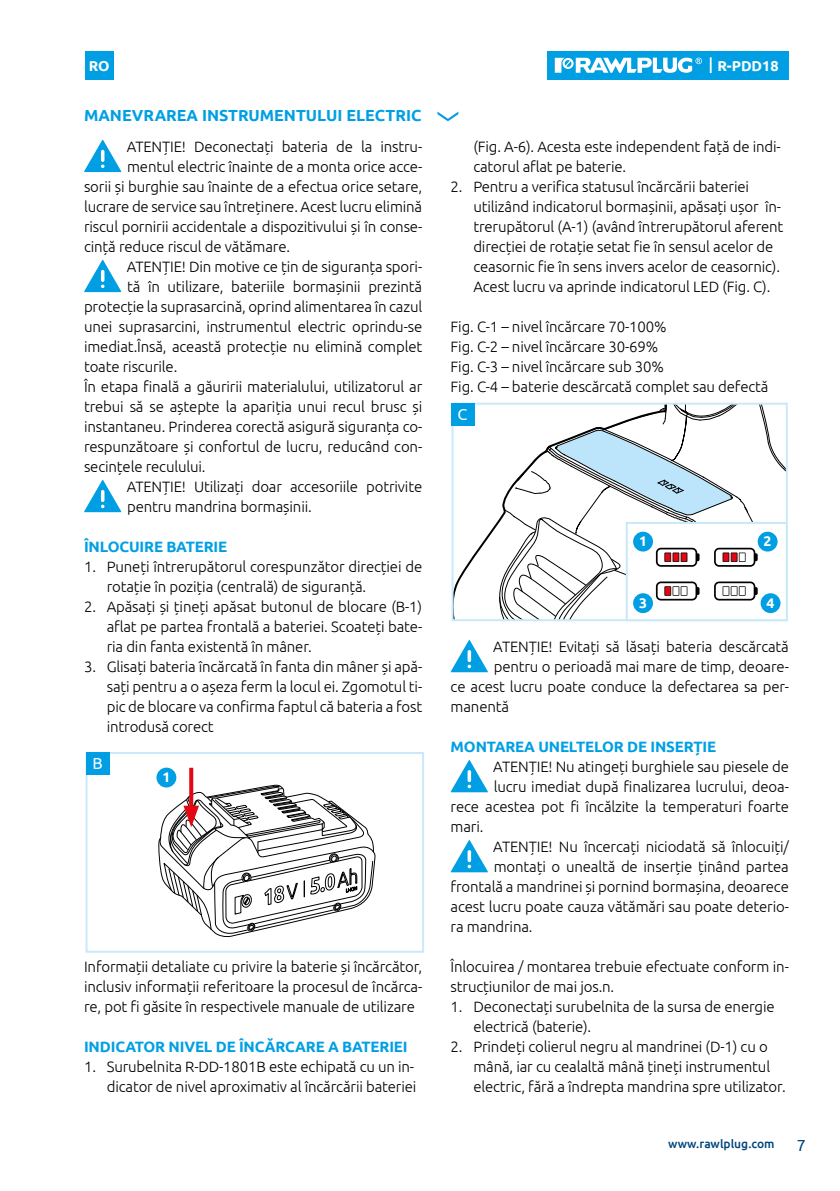
<style>
.page{position:relative;width:840px;height:1191px;background:#fff}
.page>*{position:absolute;margin:0;border:0;box-sizing:border-box;transform-origin:0 0}
.t1{font:italic 700 19.2px "Ubuntu";color:#000;scale:1.26 1}
.t2{font:700 16px "Ubuntu";color:#009fe3}
.t3{font:16px "Ubuntu";color:#fff}
.t4{font:16px "Ubuntu";color:#00457c}
.t5{font:300 15px/20px "Ubuntu";letter-spacing:-.01em;color:#000}
.t6{font:700 15px "Ubuntu";letter-spacing:-.01em;color:#009fe3}
.t7{font:700 14.4px "Ubuntu";color:#fff}
.t8{font:700 14px "Ubuntu";color:#fff}
.t9{font:500 12px "Ubuntu";color:#00457c}
.s1{font-weight:300;font-size:17.8px}
</style>
<div class="page">
<div style="left:547px;top:51px;width:241px;height:28px;background:#009fe3"></div>
<svg style="left:554px;top:58px;width:147px;height:15px"></svg>
<svg style="left:709px;top:57px;width:2px;height:16px"></svg>
<div style="left:85px;top:51px;width:28px;height:28px;background:#009fe3"></div>
<svg style="left:437px;top:112px;width:21px;height:9px"></svg>
<svg style="left:84px;top:140px;width:37px;height:32px"></svg>
<svg style="left:84px;top:260px;width:37px;height:32px"></svg>
<svg style="left:84px;top:480px;width:37px;height:32px"></svg>
<svg style="left:450px;top:640px;width:38px;height:32px"></svg>
<svg style="left:467px;top:650px;width:4px;height:12px"></svg>
<svg style="left:450px;top:760px;width:38px;height:32px"></svg>
<svg style="left:467px;top:770px;width:4px;height:12px"></svg>
<svg style="left:450px;top:840px;width:38px;height:32px"></svg>
<svg style="left:467px;top:850px;width:4px;height:12px"></svg>
<div style="left:450px;top:403px;width:24px;height:22px;background:#009fe3"></div>
<svg style="left:452px;top:404px;width:335px;height:216px"></svg>
<div style="left:632px;top:531px;width:20px;height:20px;background:#009fe3;border-radius:50%"></div>
<div style="left:632px;top:593px;width:20px;height:20px;background:#009fe3;border-radius:50%"></div>
<div style="left:757px;top:531px;width:20px;height:20px;background:#009fe3;border-radius:50%"></div>
<div style="left:760px;top:593px;width:20px;height:20px;background:#009fe3;border-radius:50%"></div>
<div style="left:85px;top:752px;width:339px;height:200px;border:2px solid #c9e9fb"></div>
<div style="left:156px;top:767px;width:20px;height:20px;background:#009fe3;border-radius:50%"></div>
<div style="left:86px;top:752px;width:24px;height:22px;background:#009fe3"></div>
<svg style="left:189px;top:767px;width:4px;height:16px"></svg>
<svg style="left:158px;top:783px;width:217px;height:154px"></svg>
<p class="t7" style="left:89px;top:57px;width:22px">RO</p>
<p class="t7" style="left:717px;top:57px;width:63px">R-PDD18</p>
<p class="t2" style="left:84px;top:106px;width:339px">MANEVRAREA INSTRUMENTULUI ELECTRIC</p>
<p class="t5" style="left:127px;top:136px;width:297px">ATENȚIE! Deconectați bateria de la instru-</p>
<p class="t5" style="left:127px;top:156px;width:296px">mentul electric înainte de a monta orice acce-</p>
<p class="t5" style="left:84px;top:176px;width:339px">sorii și burghie sau înainte de a efectua orice setare,</p>
<p class="t5" style="left:84px;top:196px;width:339px">lucrare de service sau întreținere. Acest lucru elimină</p>
<p class="t5" style="left:84px;top:216px;width:339px">riscul pornirii accidentale a dispozitivului și în conse-</p>
<p class="t5" style="left:84px;top:236px;width:207px">cință reduce riscul de vătămare.</p>
<p class="t5" style="left:127px;top:256px;width:297px">ATENȚIE! Din motive ce țin de siguranța spori-</p>
<p class="t5" style="left:127px;top:276px;width:296px">tă în utilizare, bateriile bormașinii prezintă</p>
<p class="t5" style="left:84px;top:296px;width:339px">protecție la suprasarcină, oprind alimentarea în cazul</p>
<p class="t5" style="left:84px;top:316px;width:339px">unei suprasarcini, instrumentul electric oprindu-se</p>
<p class="t5" style="left:84px;top:336px;width:339px">imediat.Însă, această protecție nu elimină complet</p>
<p class="t5" style="left:84px;top:356px;width:95px">toate riscurile.</p>
<p class="t5" style="left:84px;top:376px;width:339px">În etapa finală a găuririi materialului, utilizatorul ar</p>
<p class="t5" style="left:84px;top:396px;width:339px">trebui să se aștepte la apariția unui recul brusc și</p>
<p class="t5" style="left:84px;top:416px;width:339px">instantaneu. Prinderea corectă asigură siguranța co-</p>
<p class="t5" style="left:84px;top:436px;width:339px">respunzătoare și confortul de lucru, reducând con-</p>
<p class="t5" style="left:84px;top:456px;width:123px">secințele reculului.</p>
<p class="t5" style="left:127px;top:476px;width:297px">ATENȚIE! Utilizați doar accesoriile potrivite</p>
<p class="t5" style="left:127px;top:496px;width:186px">pentru mandrina bormașinii.</p>
<p class="t6" style="left:84px;top:538px;width:145px">ÎNLOCUIRE BATERIE</p>
<p class="t5" style="left:107px;top:556px;width:317px;text-indent:-23px">1. Puneți întrerupătorul corespunzător direcției de rotație în poziția (centrală) de siguranță.</p>
<p class="t5" style="left:107px;top:596px;width:317px;text-align:justify;text-indent:-23px">2. Apăsați și țineți apăsat butonul de blocare (B-1) aflat pe partea frontală a bateriei. Scoateți bate&shy;ria din fanta existentă în mâner.</p>
<p class="t5" style="left:107px;top:656px;width:317px;text-align:justify;text-indent:-23px">3. Glisați bateria încărcată în fanta din mâner și apă&shy;sați pentru a o așeza ferm la locul ei. Zgomotul ti&shy;pic de blocare va confirma faptul că bateria a fost introdusă corect</p>
<p class="t5" style="left:473px;top:136px;width:309px">(Fig. A-6). Acesta este independent față de indi&shy;catorul aflat pe baterie.</p>
<p class="t5" style="left:473px;top:176px;width:311px;text-indent:-23px">2. Pentru a verifica statusul încărcării bateriei utilizând indicatorul bormașinii, apăsați ușor în&shy;trerupătorul (A-1) (având întrerupătorul aferent direcției de rotație setat fie în sensul acelor de ceasornic fie în sens invers acelor de ceasornic).<br>Acest lucru va aprinde indicatorul LED (Fig. C).</p>
<p class="t5" style="left:450px;top:316px;width:319px">Fig. C-1 – nivel încărcare 70-100%<br>Fig. C-2 – nivel încărcare 30-69%<br>Fig. C-3 – nivel încărcare sub 30%<br>Fig. C-4 – baterie descărcată complet sau defectă</p>
<p class="t3" style="left:457px;top:404px;width:11px">C</p>
<p class="t8" style="left:763px;top:532px;width:9px">2</p>
<p class="t8" style="left:638px;top:532px;width:9px">1</p>
<p class="t8" style="left:638px;top:594px;width:9px">3</p>
<p class="t8" style="left:766px;top:594px;width:9px">4</p>
<p class="t5" style="left:493px;top:636px;width:297px">ATENȚIE! Evitați să lăsați bateria descărcată</p>
<p class="t5" style="left:493px;top:656px;width:296px">pentru o perioadă mai mare de timp, deoare-</p>
<p class="t5" style="left:450px;top:676px;width:339px">ce acest lucru poate conduce la defectarea sa per-</p>
<p class="t5" style="left:450px;top:696px;width:60px">manentă</p>
<p class="t6" style="left:450px;top:738px;width:267px">MONTAREA UNELTELOR DE INSERȚIE</p>
<p class="t5" style="left:493px;top:756px;width:297px">ATENȚIE! Nu atingeți burghiele sau piesele de</p>
<p class="t5" style="left:493px;top:776px;width:296px">lucru imediat după finalizarea lucrului, deoa-</p>
<p class="t5" style="left:450px;top:796px;width:339px">rece acestea pot fi încălzite la temperaturi foarte</p>
<p class="t5" style="left:450px;top:816px;width:34px">mari.</p>
<p class="t5" style="left:493px;top:836px;width:297px">ATENȚIE! Nu încercați niciodată să înlocuiți/</p>
<p class="t5" style="left:493px;top:856px;width:296px">montați o unealtă de inserție ținând partea</p>
<p class="t5" style="left:450px;top:876px;width:339px">frontală a mandrinei și pornind bormașina, deoarece</p>
<p class="t5" style="left:450px;top:896px;width:339px">acest lucru poate cauza vătămări sau poate deterio-</p>
<p class="t5" style="left:450px;top:916px;width:83px">ra mandrina.</p>
<p class="t5" style="left:450px;top:956px;width:339px">Înlocuirea / montarea trebuie efectuate conform in&shy;strucțiunilor de mai jos.n.</p>
<p class="t5" style="left:473px;top:996px;width:302px;text-indent:-23px">1. Deconectați surubelnita de la sursa de energie electrică (baterie).</p>
<p class="t5" style="left:473px;top:1036px;width:313px;text-indent:-23px">2. Prindeți colierul negru al mandrinei (D-1) cu o mână, iar cu cealaltă mână țineți instrumentul electric, fără a îndrepta mandrina spre utilizator.</p>
<p class="t1" style="left:714px;top:672px;width:82px;rotate:-20deg">18 <span class="s1">V</span> 5.0</p>
<p class="t3" style="left:93px;top:753px;width:12px">B</p>
<p class="t8" style="left:162px;top:768px;width:9px">1</p>
<p class="t5" style="left:84px;top:956px;width:339px;text-align:justify">Informații detaliate cu privire la baterie și încărcător, inclusiv informații referitoare la procesul de încărca&shy;re, pot fi găsite în respectivele manuale de utilizare</p>
<p class="t6" style="left:84px;top:1038px;width:325px">INDICATOR NIVEL DE ÎNCĂRCARE A BATERIEI</p>
<p class="t5" style="left:84px;top:1056px;width:334px;text-align:right">1. Surubelnita R-DD-1801B este echipată cu un in&shy;dicator de nivel aproximativ al încărcării bateriei</p>
<p class="t9" style="left:667px;top:1136px;width:108px">www.rawlplug.com</p>
<p class="t4" style="left:796px;top:1135px;width:11px">7</p>
</div>
